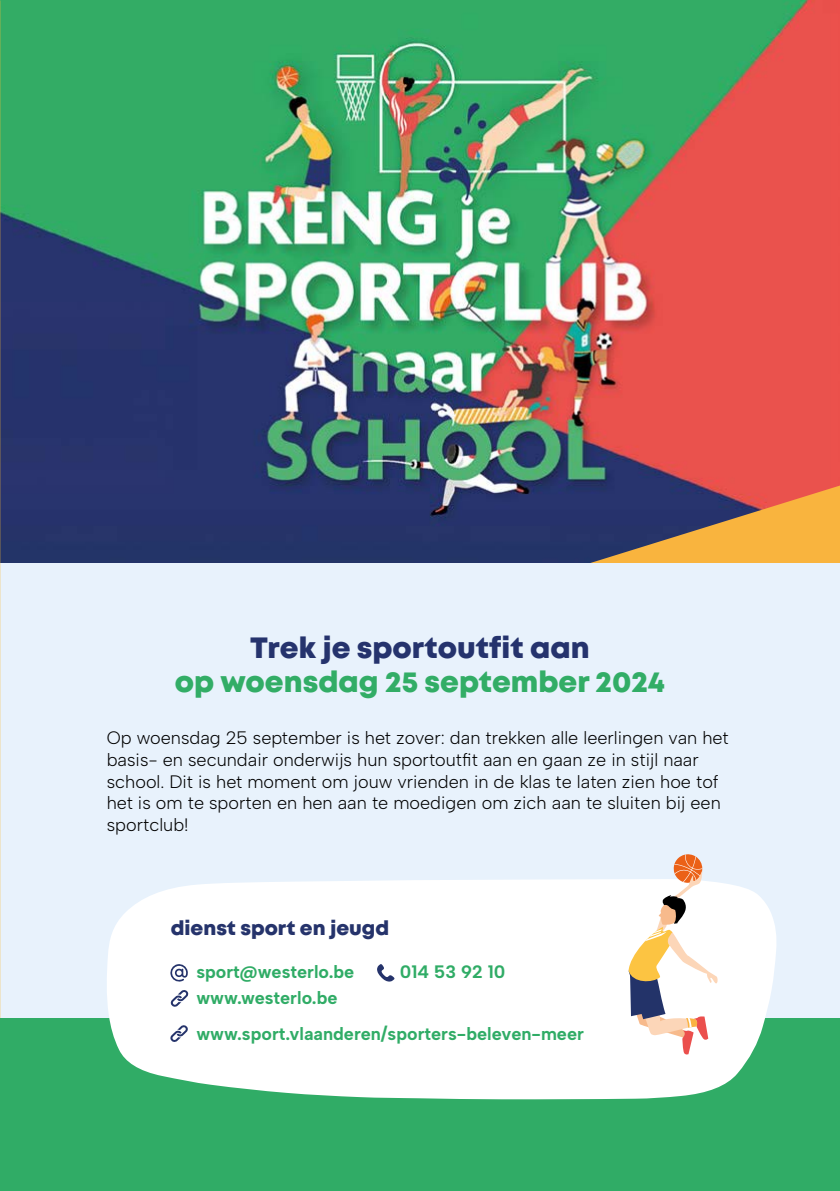
<style>
.page{position:relative;width:840px;height:1191px;background:#fff}
.page>*{position:absolute;margin:0;border:0;box-sizing:border-box;transform-origin:0 0}
.t1{font:29.4px "Mont Heavy DEMO";color:#32ad66}
.t2{font:29.4px "Mont Heavy DEMO";color:#25336d}
.t3{font:20px "Mont Heavy DEMO";color:#25336b}
.t4{font:300 18px/21.6px "Albert Sans";color:#000}
.t5{font:700 18px/36px "Albert Sans";color:#30ac66}
</style>
<div class="page">
<img style="left:0;top:0;width:839px;height:564px">
<svg style="left:572px;top:485px;width:267px;height:79px;background:#997255"></svg>
<div style="left:0;top:564px;width:839px;height:559px;background:#e8f2fc"></div>
<div style="left:0;top:1018px;width:839px;height:173px;background:#30ac66"></div>
<svg style="left:107px;top:879px;width:669px;height:220px;background:#f2faf6"></svg>
<svg style="left:628px;top:854px;width:89px;height:201px;background:#e8dbd0"></svg>
<svg style="left:170px;top:989px;width:18px;height:18px"></svg>
<svg style="left:169px;top:963px;width:19px;height:19px"></svg>
<svg style="left:377px;top:964px;width:17px;height:17px"></svg>
<svg style="left:170px;top:1024px;width:18px;height:18px"></svg>
<h1 class="t2" style="left:250px;top:631px;width:341px">Trek je sportoutfit aan</h1>
<h1 class="t1" style="left:175px;top:665px;width:491px">op woensdag 25 september 2024</h1>
<p class="t4" style="left:107px;top:727px;width:623px">Op woensdag 25 september is het zover: dan trekken alle leerlingen van het basis- en secundair onderwijs hun sportoutfit aan en gaan ze in stijl naar school. Dit is het moment om jouw vrienden in de klas te laten zien hoe tof het is om te sporten en hen aan te moedigen om zich aan te sluiten bij een sportclub!</p>
<p class="t3" style="left:171px;top:916px;width:220px">dienst sport en jeugd</p>
<p class="t5" style="left:196px;top:954px;width:159px">sport@westerlo.be</p>
<p class="t5" style="left:399px;top:954px;width:107px">014 53 92 10</p>
<p class="t5" style="left:196px;top:980px;width:389px">www.westerlo.be www.sport.vlaanderen/sporters-beleven-meer</p>
</div>
